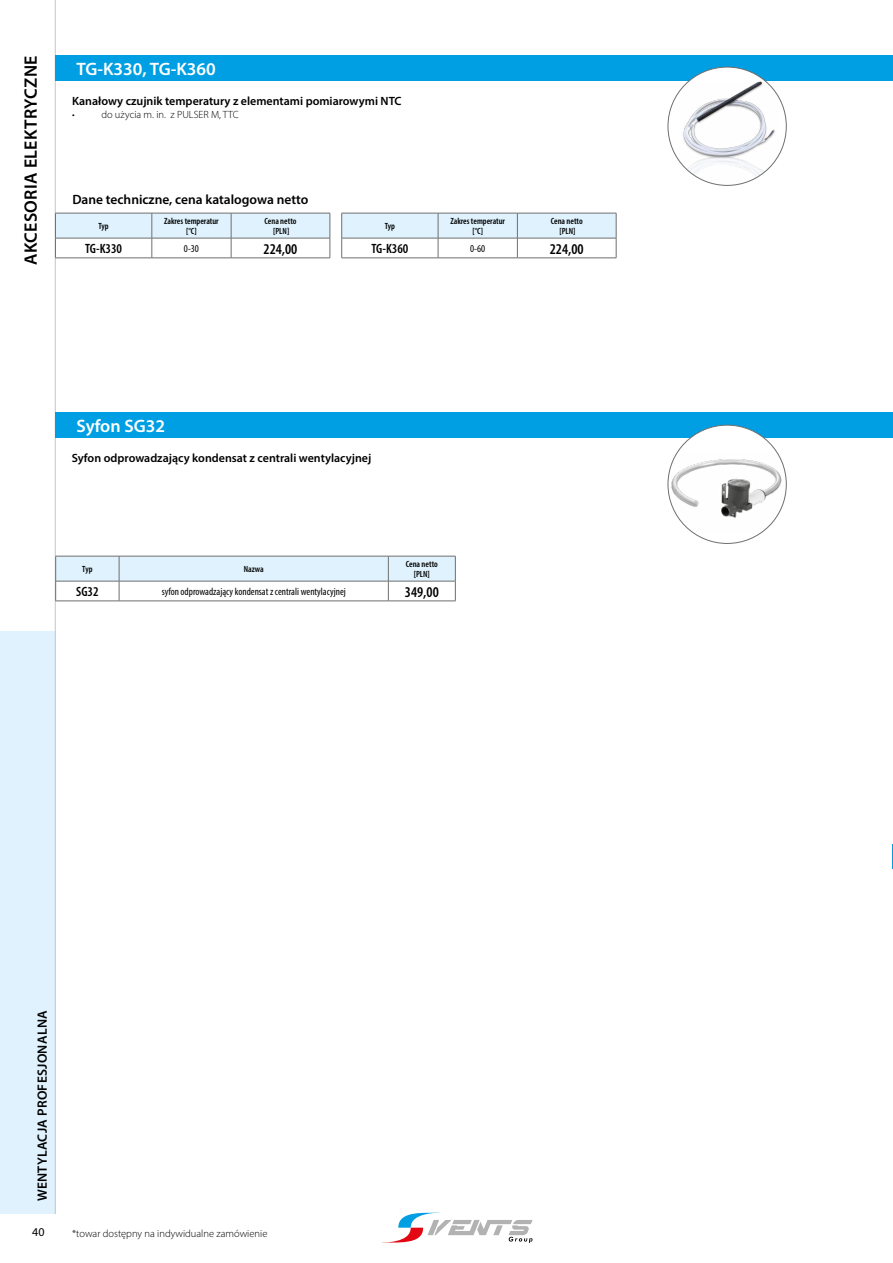
<style>
.page{position:relative;width:893px;height:1263px;background:#fff}
.page>*{position:absolute;margin:0;border:0;box-sizing:border-box;transform-origin:0 0}
.t1{font:600 18px "Myriad Pro";color:#fff}
.t2{font:600 18px "Myriad Pro";letter-spacing:.02em;color:#000}
.t3{font:600 condensed 15px "Myriad Pro";color:#000}
.t4{font:600 13.5px "Myriad Pro";color:#000}
.t5{font:600 13.5px "Myriad Pro";letter-spacing:.02em;color:#000}
.t6{font:600 condensed 13.5px "Myriad Pro";color:#000}
.t7{font:600 12px "Myriad Pro";color:#000}
.t8{font:12px "Myriad Pro";color:#000}
.t9{font:300 10.5px "Myriad Pro";color:#000}
.t10{font:condensed 10.5px "Myriad Pro";color:#000}
.t11{font:600 condensed 9px/9.8px "Myriad Pro";color:#000;text-align:center}
</style>
<div class="page">
<div style="left:0;top:631px;width:55px;height:583px;background:#dff2fd"></div>
<hr style="left:55px;top:0;width:1px;height:1214px;background:#c6c6c6">
<svg style="left:382px;top:1212px;width:151px;height:31px"></svg>
<div style="left:55px;top:55px;width:838px;height:26px;background:#009fe3"></div>
<svg style="left:55px;top:213px;width:276px;height:45px"></svg>
<hr style="left:152px;top:258px;width:79px;height:1px;background:#706f6f">
<hr style="left:55px;top:258px;width:97px;height:1px;background:#706f6f">
<hr style="left:231px;top:258px;width:99px;height:1px;background:#706f6f">
<svg style="left:341px;top:213px;width:276px;height:45px"></svg>
<hr style="left:438px;top:258px;width:79px;height:1px;background:#706f6f">
<hr style="left:342px;top:258px;width:96px;height:1px;background:#706f6f">
<hr style="left:517px;top:258px;width:99px;height:1px;background:#706f6f">
<div style="left:668px;top:67px;width:118px;height:118px;background:#fff;border-radius:50%"></div>
<img style="left:679px;top:82px;width:100px;height:103px">
<div style="left:55px;top:412px;width:838px;height:25px;background:#009fe3"></div>
<hr style="left:119px;top:601px;width:269px;height:1px;background:#706f6f">
<hr style="left:388px;top:601px;width:68px;height:1px;background:#706f6f">
<hr style="left:55px;top:601px;width:64px;height:1px;background:#706f6f">
<svg style="left:55px;top:556px;width:401px;height:45px"></svg>
<div style="left:668px;top:425px;width:118px;height:118px;background:#fff;border-radius:50%"></div>
<img style="left:668px;top:452px;width:118px;height:81px">
<svg style="left:892px;top:844px;width:1px;height:25px"></svg>
<h1 class="t2" style="left:19px;top:265px;width:211px;rotate:-90deg">AKCESORIA ELEKTRYCZNE</h1>
<h1 class="t1" style="left:77px;top:57px;width:141px">TG-K330, TG-K360</h1>
<p class="t7" style="left:72px;top:93px;width:331px">Kanałowy czujnik temperatury z elementami pomiarowymi NTC</p>
<p class="t9" style="left:72px;top:108px;width:4px">•</p>
<p class="t9" style="left:101px;top:108px;width:139px">do użycia m. in. z PULSER M, TTC</p>
<p class="t4" style="left:72px;top:191px;width:238px">Dane techniczne, cena katalogowa netto</p>
<p class="t11" style="left:99px;top:221px;width:12px">Typ</p>
<p class="t11" style="left:164px;top:216px;width:56px">Zakres temperatur [°C]</p>
<p class="t11" style="left:264px;top:216px;width:34px">Cena netto [PLN]</p>
<p class="t6" style="left:85px;top:240px;width:38px">TG-K330</p>
<p class="t10" style="left:184px;top:242px;width:17px">0-30</p>
<p class="t3" style="left:264px;top:239px;width:35px">224,00</p>
<p class="t11" style="left:385px;top:221px;width:12px">Typ</p>
<p class="t11" style="left:450px;top:216px;width:56px">Zakres temperatur [°C]</p>
<p class="t11" style="left:551px;top:216px;width:34px">Cena netto [PLN]</p>
<p class="t6" style="left:371px;top:240px;width:38px">TG-K360</p>
<p class="t10" style="left:470px;top:242px;width:17px">0-60</p>
<p class="t3" style="left:550px;top:239px;width:35px">224,00</p>
<h1 class="t1" style="left:77px;top:414px;width:90px">Syfon SG32</h1>
<p class="t7" style="left:72px;top:450px;width:301px">Syfon odprowadzający kondensat z centrali wentylacyjnej</p>
<p class="t11" style="left:82px;top:564px;width:12px">Typ</p>
<p class="t11" style="left:244px;top:564px;width:21px">Nazwa</p>
<p class="t11" style="left:406px;top:559px;width:34px">Cena netto [PLN]</p>
<p class="t6" style="left:76px;top:583px;width:24px">SG32</p>
<p class="t10" style="left:162px;top:585px;width:186px">syfon odprowadzający kondensat z centrali wentylacyjnej</p>
<p class="t3" style="left:405px;top:582px;width:35px">349,00</p>
<p class="t5" style="left:34px;top:1201px;width:192px;rotate:-90deg">WENTYLACJA PROFESJONALNA</p>
<p class="t8" style="left:32px;top:1224px;width:14px">40</p>
<p class="t9" style="left:72px;top:1227px;width:197px">*towar dostępny na indywidualne zamówienie</p>
</div>
